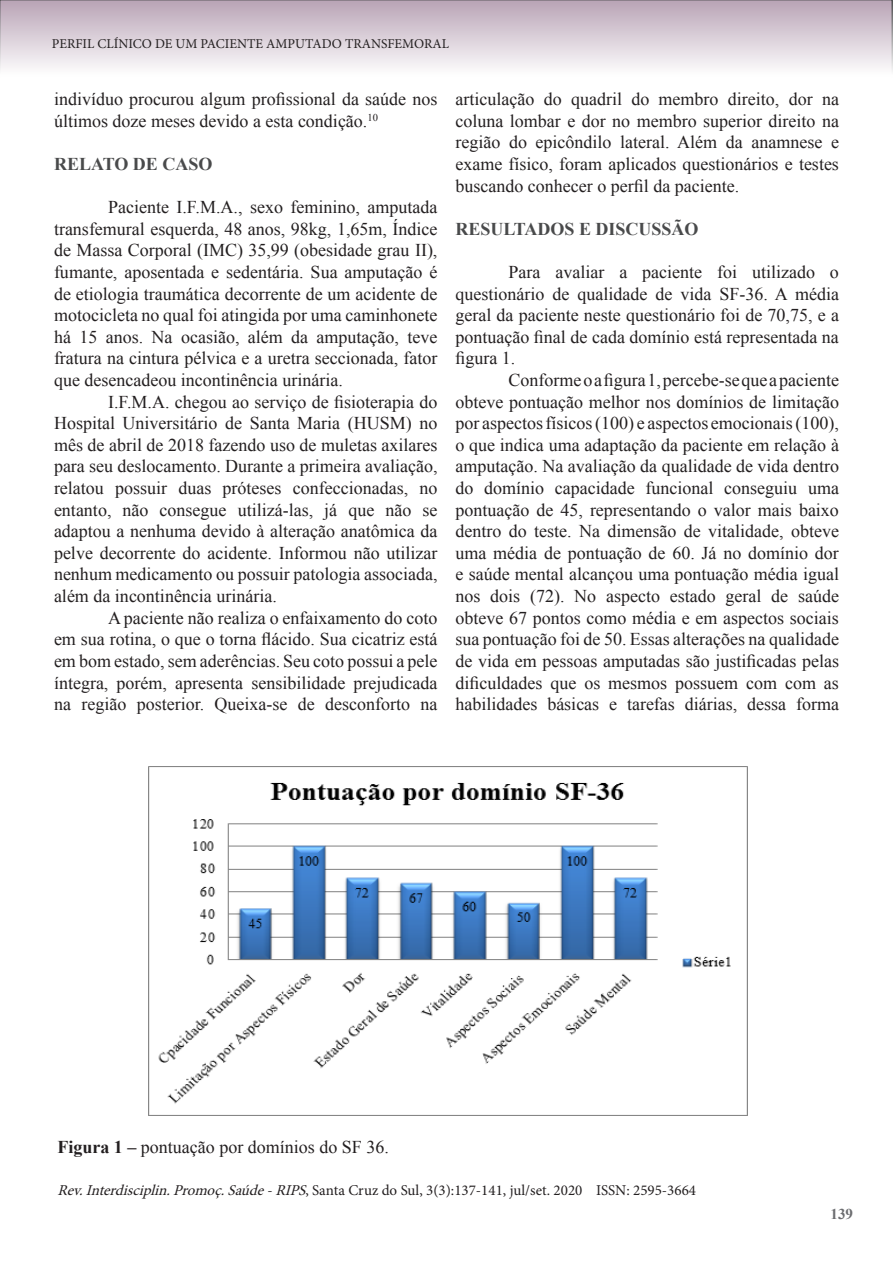
<style>
.page{position:relative;width:893px;height:1263px;background:#fff}
.page>*{position:absolute;margin:0;border:0;box-sizing:border-box;transform-origin:0 0}
.t1{font:18px/21.6px "Times New Roman";color:#231f20;text-align:justify}
.t2{font:700 18px "Times New Roman";color:#494a4b}
.t3{font:15px "Minion Pro";color:#231f20}
.t4{font:700 15px "Times New Roman";color:#6c6d70}
.t5{font:13.5px "Minion Pro";color:#231f20}
.s1{font-weight:700}
.s2{font-style:italic}
</style>
<div class="page">
<svg style="left:0;top:0;width:893px;height:72px;background:#d8cdd7"></svg>
<img style="left:148px;top:766px;width:599px;height:349px">
<p class="t5" style="left:52px;top:35px;width:399px">PERFIL CLÍNICO DE UM PACIENTE AMPUTADO TRANSFEMORAL</p>
<p class="t1" style="left:54px;top:88px;width:385px">indivíduo procurou algum profissional da saúde nos últimos doze meses devido a esta condição.<sup>10</sup></p>
<p class="t2" style="left:54px;top:152px;width:160px">RELATO DE CASO</p>
<p class="t1" style="left:54px;top:196px;width:385px;text-indent:54px">Paciente I.F.M.A., sexo feminino, amputada transfemural esquerda, 48 anos, 98kg, 1,65m, Índice de Massa Corporal (IMC) 35,99 (obesidade grau II), fumante, aposentada e sedentária. Sua amputação é de etiologia traumática decorrente de um acidente de motocicleta no qual foi atingida por uma caminhonete há 15 anos. Na ocasião, além da amputação, teve fratura na cintura pélvica e a uretra seccionada, fator que desencadeou incontinência urinária.</p>
<p class="t1" style="left:54px;top:391px;width:385px;text-indent:54px">I.F.M.A. chegou ao serviço de fisioterapia do Hospital Universitário de Santa Maria (HUSM) no mês de abril de 2018 fazendo uso de muletas axilares para seu deslocamento. Durante a primeira avaliação, relatou possuir duas próteses confeccionadas, no entanto, não consegue utilizá-las, já que não se adaptou a nenhuma devido à alteração anatômica da pelve decorrente do acidente. Informou não utilizar nenhum medicamento ou possuir patologia associada, além da incontinência urinária.</p>
<p class="t1" style="left:54px;top:607px;width:385px;text-indent:54px">A paciente não realiza o enfaixamento do coto em sua rotina, o que o torna flácido. Sua cicatriz está em bom estado, sem aderências. Seu coto possui a pele íntegra, porém, apresenta sensibilidade prejudicada na região posterior. Queixa-se de desconforto na</p>
<p class="t1" style="left:455px;top:88px;width:385px">articulação do quadril do membro direito, dor na coluna lombar e dor no membro superior direito na região do epicôndilo lateral. Além da anamnese e exame físico, foram aplicados questionários e testes buscando conhecer o perfil da paciente.</p>
<p class="t2" style="left:455px;top:216px;width:245px">RESULTADOS E DISCUSSÃO</p>
<p class="t1" style="left:455px;top:261px;width:385px;text-indent:53px">Para avaliar a paciente foi utilizado o questionário de qualidade de vida SF-36. A média geral da paciente neste questionário foi de 70,75, e a pontuação final de cada domínio está representada na figura 1.</p>
<p class="t1" style="left:455px;top:369px;width:385px;text-indent:53px">Conforme o a figura 1, percebe-se que a paciente obteve pontuação melhor nos domínios de limitação por aspectos físicos (100) e aspectos emocionais (100), o que indica uma adaptação da paciente em relação à amputação. Na avaliação da qualidade de vida dentro do domínio capacidade funcional conseguiu uma pontuação de 45, representando o valor mais baixo dentro do teste. Na dimensão de vitalidade, obteve uma média de pontuação de 60. Já no domínio dor e saúde mental alcançou uma pontuação média igual nos dois (72). No aspecto estado geral de saúde obteve 67 pontos como média e em aspectos sociais sua pontuação foi de 50. Essas alterações na qualidade de vida em pessoas amputadas são justificadas pelas dificuldades que os mesmos possuem com com as habilidades básicas e tarefas diárias, dessa forma</p>
<p class="t1" style="left:57px;top:1136px;width:333px"><span class="s1">Figura 1 –</span> pontuação por domínios do SF 36.</p>
<p class="t3" style="left:57px;top:1180px;width:640px"><span class="s2">Rev.Interdisciplin.Promoç.Saúde-RIPS</span>, Santa Cruz do Sul, 3(3):137-141, jul/set. 2020 ISSN: 2595-3664</p>
<p class="t4" style="left:831px;top:1204px;width:24px">139</p>
</div>
